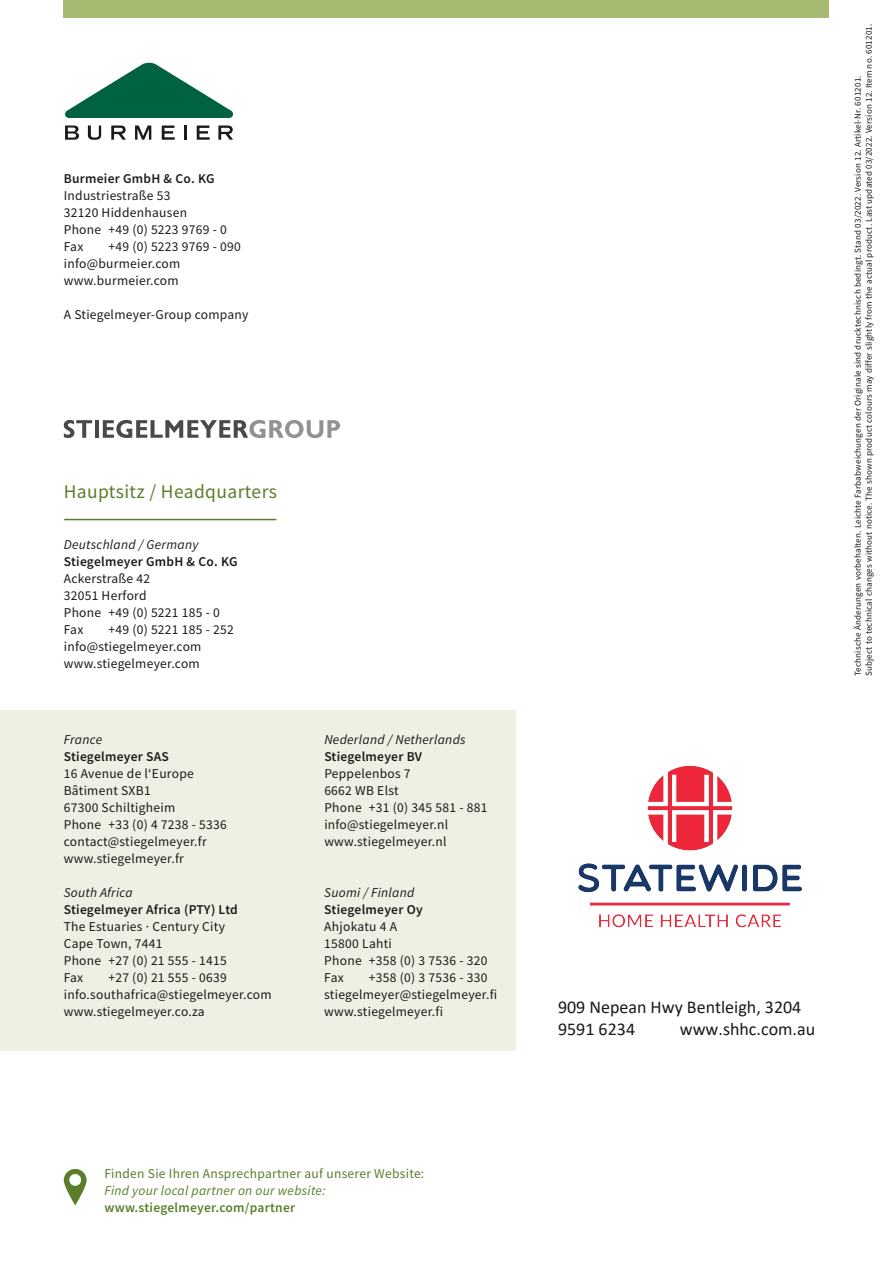
<style>
.page{position:relative;width:893px;height:1263px;background:#fff}
.page>*{position:absolute;margin:0;border:0;box-sizing:border-box;transform-origin:0 0}
.t1{font:19.5px "Source Sans Pro";letter-spacing:.02em;color:#5b7d2a}
.t2{font:18px/21.6px "Calibri";color:#1a1a18}
.t3{font:13.5px/17px "Source Sans Pro";letter-spacing:.02em;color:#1a1a18}
.t4{font:600 13.5px "Source Sans Pro";letter-spacing:.02em;color:#1a1a18}
.t5{font:italic 13.5px "Source Sans Pro";letter-spacing:.02em;color:#1a1a18}
.t6{font:13.5px "Source Sans Pro";letter-spacing:.02em;color:#5b7d2a}
.t7{font:italic 13.5px "Source Sans Pro";letter-spacing:.02em;color:#5b7d2a}
.t8{font:600 13.5px "Source Sans Pro";letter-spacing:.02em;color:#5b7d2a}
.t9{font:9px/10.8px "Source Sans Pro";letter-spacing:.02em;color:#1a1a18}
</style>
<div class="page">
<div style="left:0;top:710px;width:515px;height:340px;background:#edf1e3"></div>
<svg style="left:64px;top:1169px;width:23px;height:36px"></svg>
<div style="left:64px;top:0;width:765px;height:17px;background:#a7ba71"></div>
<svg style="left:65px;top:63px;width:168px;height:55px"></svg>
<hr style="left:184px;top:125px;width:3px;height:15px;background:#1a1a18">
<svg style="left:135px;top:126px;width:16px;height:14px"></svg>
<svg style="left:162px;top:126px;width:13px;height:14px"></svg>
<svg style="left:197px;top:126px;width:13px;height:14px"></svg>
<svg style="left:218px;top:126px;width:15px;height:14px"></svg>
<svg style="left:111px;top:125px;width:15px;height:15px"></svg>
<svg style="left:65px;top:126px;width:14px;height:14px"></svg>
<svg style="left:88px;top:125px;width:13px;height:15px"></svg>
<svg style="left:64px;top:420px;width:28px;height:18px"></svg>
<hr style="left:95px;top:420px;width:4px;height:18px;background:#494948">
<svg style="left:103px;top:420px;width:237px;height:18px"></svg>
<hr style="left:64px;top:519px;width:212px;height:1px;background:#5b7d2a">
<img style="left:578px;top:765px;width:224px;height:163px">
<p class="t4" style="left:64px;top:169px;width:152px">Burmeier GmbH &amp; Co. KG</p>
<p class="t3" style="left:64px;top:187px;width:165px">Industriestraße 53<br>32120 Hiddenhausen<br>Phone +49 (0) 5223 9769 - 0<br>Fax</p>
<p class="t3" style="left:64px;top:238px;width:179px;text-indent:45px">+49 (0) 5223 9769 - 090 info@burmeier.com www.burmeier.com</p>
<p class="t3" style="left:64px;top:306px;width:186px">A Stiegelmeyer-Group company</p>
<h1 class="t1" style="left:64px;top:479px;width:215px">Hauptsitz / Headquarters</h1>
<p class="t5" style="left:64px;top:535px;width:136px">Deutschland / Germany</p>
<p class="t4" style="left:64px;top:552px;width:175px">Stiegelmeyer GmbH &amp; Co. KG</p>
<p class="t3" style="left:64px;top:569px;width:158px">Ackerstraße 42<br>32051 Herford<br>Phone +49 (0) 5221 185 - 0<br>Fax</p>
<p class="t3" style="left:64px;top:621px;width:172px;text-indent:45px">+49 (0) 5221 185 - 252 info@stiegelmeyer.com www.stiegelmeyer.com</p>
<p class="t5" style="left:64px;top:731px;width:40px">France</p>
<p class="t4" style="left:64px;top:748px;width:107px">Stiegelmeyer SAS</p>
<p class="t3" style="left:64px;top:765px;width:165px">16 Avenue de l‘Europe<br>Bâtiment SXB1<br>67300 Schiltigheim<br>Phone +33 (0) 4 7238 - 5336 contact@stiegelmeyer.fr www.stiegelmeyer.fr</p>
<p class="t5" style="left:64px;top:884px;width:70px">South Africa</p>
<p class="t4" style="left:64px;top:901px;width:176px">Stiegelmeyer Africa (PTY) Ltd</p>
<p class="t3" style="left:64px;top:918px;width:165px">The Estuaries · Century City<br>Cape Town, 7441<br>Phone +27 (0) 21 555 - 1415<br>Fax</p>
<p class="t3" style="left:64px;top:969px;width:209px;text-indent:45px">+27 (0) 21 555 - 0639 info.southafrica@stiegelmeyer.com www.stiegelmeyer.co.za</p>
<p class="t5" style="left:324px;top:731px;width:143px">Nederland / Netherlands</p>
<p class="t4" style="left:324px;top:748px;width:99px">Stiegelmeyer BV</p>
<p class="t3" style="left:324px;top:765px;width:165px">Peppelenbos 7<br>6662 WB Elst<br>Phone +31 (0) 345 581 - 881 info@stiegelmeyer.nl www.stiegelmeyer.nl</p>
<p class="t5" style="left:324px;top:884px;width:92px">Suomi / Finland</p>
<p class="t4" style="left:324px;top:901px;width:100px">Stiegelmeyer Oy</p>
<p class="t3" style="left:324px;top:918px;width:165px">Ahjokatu 4 A<br>15800 Lahti<br>Phone +358 (0) 3 7536 - 320<br>Fax</p>
<p class="t3" style="left:324px;top:969px;width:174px;text-indent:45px">+358 (0) 3 7536 - 330 stiegelmeyer@stiegelmeyer.fi www.stiegelmeyer.fi</p>
<p class="t6" style="left:104px;top:1165px;width:321px">Finden Sie Ihren Ansprechpartner auf unserer Website:</p>
<p class="t7" style="left:104px;top:1182px;width:223px">Find your local partner on our website:</p>
<p class="t8" style="left:104px;top:1198px;width:192px">www.stiegelmeyer.com/partner</p>
<p class="t9" style="left:852px;top:676px;width:654px;rotate:-90deg">Technische Änderungen vorbehalten. Leichte Farbabweichungen der Originale sind drucktechnisch bedingt. Stand 03/2022. Version 12. Artikel-Nr. 601201.<br>Subject to technical changes without notice. The shown product colours may differ slightly from the actual product. Last updated 03/2022. Version 12. Item no. 601201.</p>
<h2 class="t2" style="left:558px;top:996px;width:245px">909 Nepean Hwy Bentleigh, 3204<br>9591 6234</h2>
<h2 class="t2" style="left:680px;top:1018px;width:137px">www.shhc.com.au</h2>
</div>
